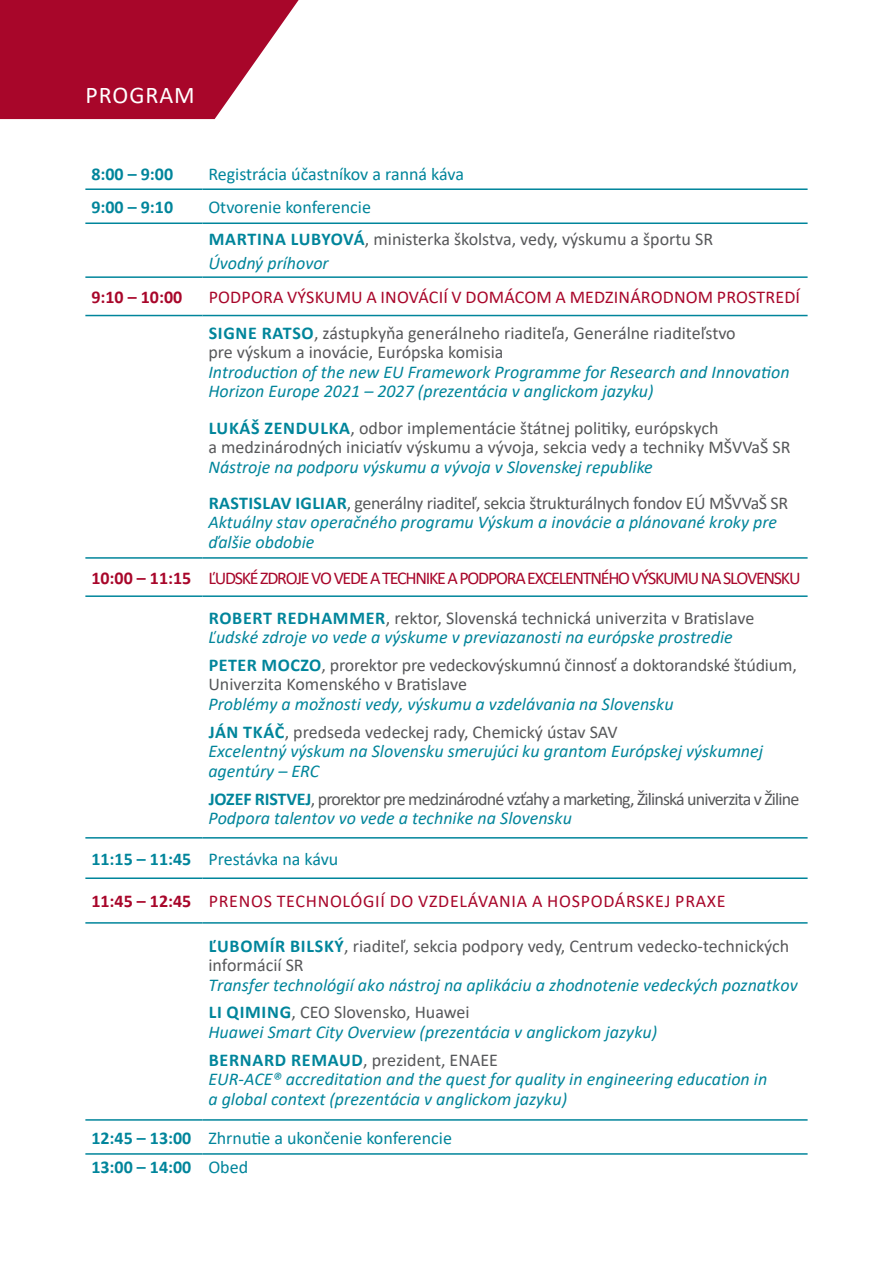
<style>
.page{position:relative;width:893px;height:1263px;background:#fff}
.page>*{position:absolute;margin:0;border:0;box-sizing:border-box;transform-origin:0 0}
.t1{font:24px "Calibri";letter-spacing:.04em;color:#fff}
.t2{font:italic 18px/19.5px "Calibri";color:#00859b}
.t3{font:18px/19.5px "Calibri";color:#57585a}
.t4{font:18px "Calibri";color:#00859b}
.t5{font:18px "Calibri";letter-spacing:-.045em;color:#57585a}
.t6{font:18px "Calibri";letter-spacing:-.02em;color:#57585a}
.t7{font:18px "Calibri";letter-spacing:-.07em;color:#a8062a}
.t8{font:18px "Calibri";letter-spacing:.01em;color:#a8062a}
.t9{font:700 18px "Calibri";color:#00859b}
.t10{font:18px "Calibri";letter-spacing:.04em;color:#a8062a}
.t11{font:700 18px "Calibri";color:#a8062a}
.s1{font-weight:700;color:#00859b}
</style>
<div class="page">
<hr style="left:202px;top:188px;width:606px;height:2px;background:#00859b">
<hr style="left:202px;top:315px;width:606px;height:1px;background:#00859b">
<hr style="left:202px;top:557px;width:606px;height:2px;background:#00859b">
<hr style="left:202px;top:595px;width:606px;height:2px;background:#00859b">
<hr style="left:202px;top:837px;width:606px;height:1px;background:#00859b">
<hr style="left:202px;top:877px;width:606px;height:2px;background:#00859b">
<hr style="left:202px;top:922px;width:606px;height:2px;background:#00859b">
<hr style="left:202px;top:1119px;width:606px;height:2px;background:#00859b">
<hr style="left:202px;top:1153px;width:606px;height:2px;background:#00859b">
<hr style="left:85px;top:188px;width:117px;height:2px;background:#00859b">
<hr style="left:85px;top:222px;width:117px;height:2px;background:#00859b">
<hr style="left:85px;top:276px;width:117px;height:2px;background:#00859b">
<hr style="left:85px;top:315px;width:117px;height:1px;background:#00859b">
<hr style="left:85px;top:557px;width:117px;height:2px;background:#00859b">
<hr style="left:85px;top:595px;width:117px;height:2px;background:#00859b">
<hr style="left:85px;top:837px;width:117px;height:1px;background:#00859b">
<hr style="left:85px;top:877px;width:117px;height:2px;background:#00859b">
<hr style="left:85px;top:922px;width:117px;height:2px;background:#00859b">
<hr style="left:85px;top:1119px;width:117px;height:2px;background:#00859b">
<hr style="left:85px;top:1153px;width:117px;height:2px;background:#00859b">
<hr style="left:202px;top:222px;width:606px;height:2px;background:#00859b">
<hr style="left:202px;top:276px;width:606px;height:2px;background:#00859b">
<svg style="left:0;top:0;width:299px;height:119px;background:#b42948"></svg>
<p class="t1" style="left:86px;top:78px;width:111px">PROGRAM</p>
<p class="t9" style="left:91px;top:161px;width:83px">8:00 – 9:00</p>
<p class="t4" style="left:208px;top:162px;width:257px">Registrácia účastníkov a ranná káva</p>
<p class="t9" style="left:91px;top:194px;width:83px">9:00 – 9:10</p>
<p class="t4" style="left:208px;top:195px;width:164px">Otvorenie konferencie</p>
<p class="t3" style="left:209px;top:229px;width:506px"><span class="s1">MARTINA LUBYOVÁ</span>, ministerka školstva, vedy, výskumu a športu SR</p>
<p class="t2" style="left:208px;top:252px;width:122px">Úvodný príhovor</p>
<p class="t11" style="left:91px;top:284px;width:92px">9:10 – 10:00</p>
<p class="t8" style="left:209px;top:285px;width:593px">PODPORA VÝSKUMU A INOVÁCIÍ V DOMÁCOM A MEDZINÁRODNOM PROSTREDÍ</p>
<p class="t3" style="left:208px;top:323px;width:529px"><span class="s1">SIGNE RATSO</span>, zástupkyňa generálneho riaditeľa, Generálne riaditeľstvo pre výskum a inovácie, Európska komisia</p>
<p class="t2" style="left:208px;top:361px;width:583px">Introduction of the new EU Framework Programme for Research and Innovation<br>Horizon Europe 2021 – 2027 (prezentácia v anglickom jazyku)</p>
<p class="t3" style="left:208px;top:418px;width:584px"><span class="s1">LUKÁŠ ZENDULKA</span>, odbor implementácie štátnej politiky, európskych<br>a medzinárodných iniciatív výskumu a vývoja, sekcia vedy a techniky MŠVVaŠ SR</p>
<p class="t2" style="left:208px;top:456px;width:446px">Nástroje na podporu výskumu a vývoja v Slovenskej republike</p>
<p class="t6" style="left:209px;top:491px;width:581px"><span class="s1">RASTISLAV IGLIAR</span>, generálny riaditeľ, sekcia štrukturálnych fondov EÚ MŠVVaŠ SR</p>
<p class="t2" style="left:208px;top:512px;width:570px">Aktuálny stav operačného programu Výskum a inovácie a plánované kroky pre ďalšie obdobie</p>
<p class="t11" style="left:91px;top:565px;width:102px">10:00 – 11:15</p>
<p class="t7" style="left:208px;top:565px;width:594px">ĽUDSKÉ ZDROJE VO VEDE A TECHNIKE A PODPORA EXCELENTNÉHO VÝSKUMU NA SLOVENSKU</p>
<p class="t3" style="left:209px;top:607px;width:547px"><span class="s1">ROBERT REDHAMMER</span>, rektor, Slovenská technická univerzita v Bratislave</p>
<p class="t2" style="left:208px;top:626px;width:526px">Ľudské zdroje vo vede a výskume v previazanosti na európske prostredie</p>
<p class="t3" style="left:208px;top:655px;width:590px"><span class="s1">PETER MOCZO</span>, prorektor pre vedeckovýskumnú činnosť a doktorandské štúdium,<br>Univerzita Komenského v Bratislave</p>
<p class="t2" style="left:208px;top:693px;width:467px">Problémy a možnosti vedy, výskumu a vzdelávania na Slovensku</p>
<p class="t3" style="left:209px;top:721px;width:410px"><span class="s1">JÁN TKÁČ</span>, predseda vedeckej rady, Chemický ústav SAV</p>
<p class="t2" style="left:208px;top:741px;width:556px">Excelentný výskum na Slovensku smerujúci ku grantom Európskej výskumnej agentúry – ERC</p>
<p class="t5" style="left:209px;top:786px;width:592px"><span class="s1">JOZEF RISTVEJ</span>, prorektor pre medzinárodné vzťahy a marketing, Žilinská univerzita v Žiline</p>
<p class="t2" style="left:208px;top:807px;width:365px">Podpora talentov vo vede a technike na Slovensku</p>
<p class="t9" style="left:91px;top:846px;width:102px">11:15 – 11:45</p>
<p class="t4" style="left:208px;top:846px;width:131px">Prestávka na kávu</p>
<p class="t11" style="left:91px;top:889px;width:102px">11:45 – 12:45</p>
<p class="t10" style="left:209px;top:889px;width:518px">PRENOS TECHNOLÓGIÍ DO VZDELÁVANIA A HOSPODÁRSKEJ PRAXE</p>
<p class="t3" style="left:208px;top:935px;width:582px"><span class="s1">ĽUBOMÍR BILSKÝ</span>, riaditeľ, sekcia podpory vedy, Centrum vedecko-technických informácií SR</p>
<p class="t2" style="left:208px;top:974px;width:591px">Transfer technológií ako nástroj na aplikáciu a zhodnotenie vedeckých poznatkov</p>
<p class="t3" style="left:209px;top:1002px;width:262px"><span class="s1">LI QIMING</span>, CEO Slovensko, Huawei</p>
<p class="t2" style="left:208px;top:1021px;width:450px">Huawei Smart City Overview (prezentácia v anglickom jazyku)</p>
<p class="t3" style="left:209px;top:1049px;width:291px"><span class="s1">BERNARD REMAUD</span>, prezident, ENAEE</p>
<p class="t2" style="left:208px;top:1069px;width:560px">EUR-ACE® accreditation and the quest for quality in engineering education in a global context (prezentácia v anglickom jazyku)</p>
<p class="t9" style="left:91px;top:1125px;width:102px">12:45 – 13:00</p>
<p class="t4" style="left:208px;top:1125px;width:245px">Zhrnutie a ukončenie konferencie</p>
<p class="t9" style="left:91px;top:1155px;width:102px">13:00 – 14:00</p>
<p class="t4" style="left:208px;top:1155px;width:41px">Obed</p>
</div>
